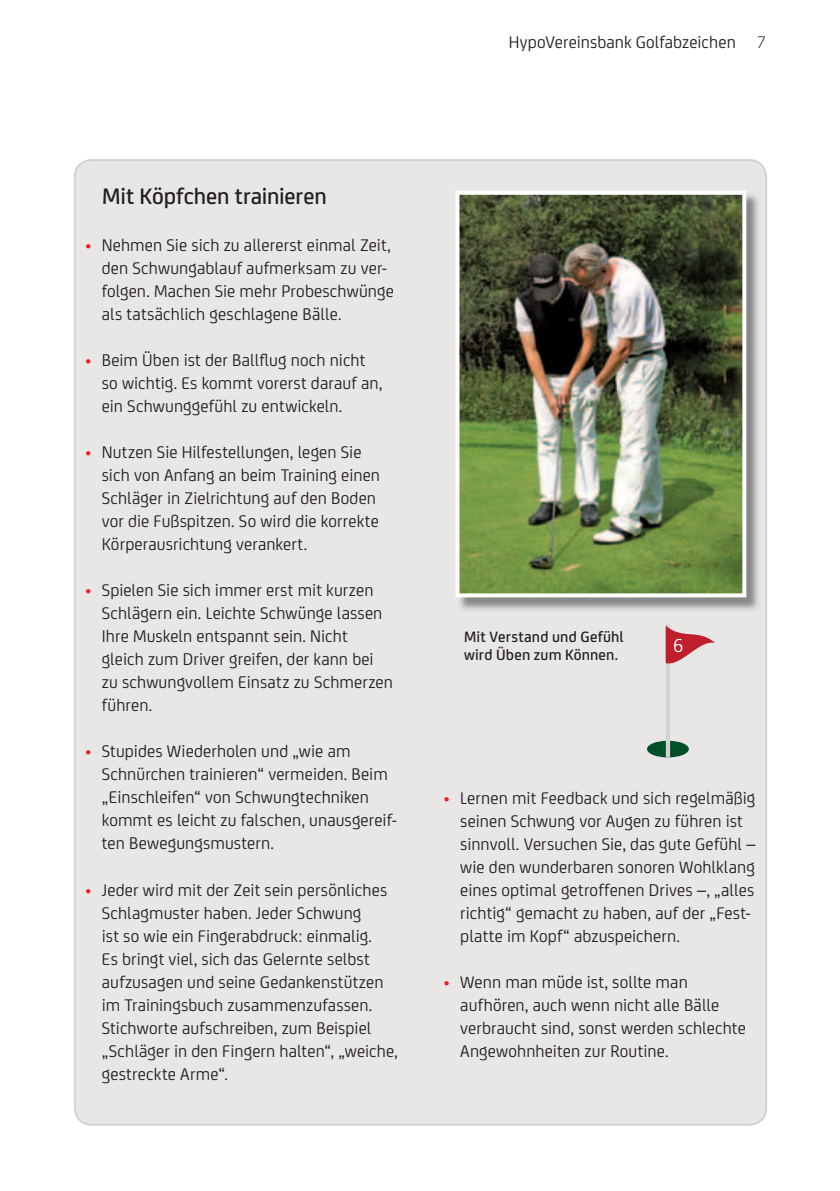
<style>
.page{position:relative;width:840px;height:1191px;background:#fff}
.page>*{position:absolute;margin:0;border:0;box-sizing:border-box;transform-origin:0 0}
.t1{font:500 24px "Uni Credit";letter-spacing:-.005em;color:#231f20}
.t2{font:20px "Uni Credit";color:#fff}
.t3{font:18px/23px "Uni Credit";letter-spacing:.005em;color:#231f20}
.t4{font:500 16px/18px "Uni Credit";letter-spacing:.01em;color:#231f20}
.s1{font-weight:300}
.s2{color:#ed1c24}
</style>
<div class="page">
<div style="left:74px;top:159px;width:692px;height:966px;background:#e9e7e6"></div>
<img style="left:457px;top:192px;width:303px;height:419px">
<img style="left:455px;top:191px;width:291px;height:406px">
<div style="left:646px;top:740px;width:42px;height:17px;background:#004f27;border-radius:50%"></div>
<svg style="left:665px;top:623px;width:49px;height:134px;background:#d8c3c3"></svg>
<p class="t3" style="left:508px;top:29px;width:259px">HypoVereinsbank Golfabzeichen <span class="s1">7</span></p>
<h1 class="t1" style="left:102px;top:179px;width:226px">Mit Köpfchen trainieren</h1>
<p class="t3" style="left:102px;top:233px;width:293px;text-indent:-17px"><span class="s2">•</span> Nehmen Sie sich zu allererst einmal Zeit, den Schwungablauf aufmerksam zu ver&shy;folgen. Machen Sie mehr Probeschwünge als tatsächlich geschlagene Bälle.</p>
<p class="t3" style="left:102px;top:348px;width:282px;text-indent:-17px"><span class="s2">•</span> Beim Üben ist der Ballflug noch nicht so wichtig. Es kommt vorerst darauf an, ein Schwunggefühl zu entwickeln.</p>
<p class="t3" style="left:102px;top:440px;width:279px;text-indent:-17px"><span class="s2">•</span> Nutzen Sie Hilfestellungen, legen Sie sich von Anfang an beim Training einen Schläger in Zielrichtung auf den Boden vor die Fußspitzen. So wird die korrekte Körperausrichtung verankert.</p>
<p class="t3" style="left:102px;top:578px;width:292px;text-indent:-17px"><span class="s2">•</span> Spielen Sie sich immer erst mit kurzen Schlägern ein. Leichte Schwünge lassen Ihre Muskeln entspannt sein. Nicht gleich zum Driver greifen, der kann bei zu schwungvollem Einsatz zu Schmerzen führen.</p>
<p class="t3" style="left:102px;top:739px;width:296px;text-indent:-17px"><span class="s2">•</span> Stupides Wiederholen und „wie am Schnürchen trainieren“ vermeiden. Beim „Einschleifen“ von Schwungtechniken kommt es leicht zu falschen, unausgereif&shy;ten Bewegungsmustern.</p>
<p class="t3" style="left:102px;top:877px;width:297px;text-indent:-17px"><span class="s2">•</span> Jeder wird mit der Zeit sein persönliches Schlagmuster haben. Jeder Schwung<br>ist so wie ein Fingerabdruck: einmalig.<br>Es bringt viel, sich das Gelernte selbst aufzusagen und seine Gedankenstützen im Trainingsbuch zusammenzufassen.<br>Stichworte aufschreiben, zum Beispiel „Schläger in den Fingern halten“, „weiche, gestreckte Arme“.</p>
<p class="t4" style="left:464px;top:627px;width:161px">Mit Verstand und Gefühl wird Üben zum Können.</p>
<p class="t2" style="left:672px;top:631px;width:12px">6</p>
<p class="t3" style="left:460px;top:785px;width:296px;text-indent:-17px"><span class="s2">•</span> Lernen mit Feedback und sich regelmäßig seinen Schwung vor Augen zu führen ist sinnvoll. Versuchen Sie, das gute Gefühl – wie den wunderbaren sonoren Wohlklang eines optimal getroffenen Drives –, „alles richtig“ gemacht zu haben, auf der „Fest&shy;platte im Kopf“ abzuspeichern.</p>
<p class="t3" style="left:460px;top:969px;width:287px;text-indent:-17px"><span class="s2">•</span> Wenn man müde ist, sollte man aufhören, auch wenn nicht alle Bälle verbraucht sind, sonst werden schlechte Angewohnheiten zur Routine.</p>
</div>
